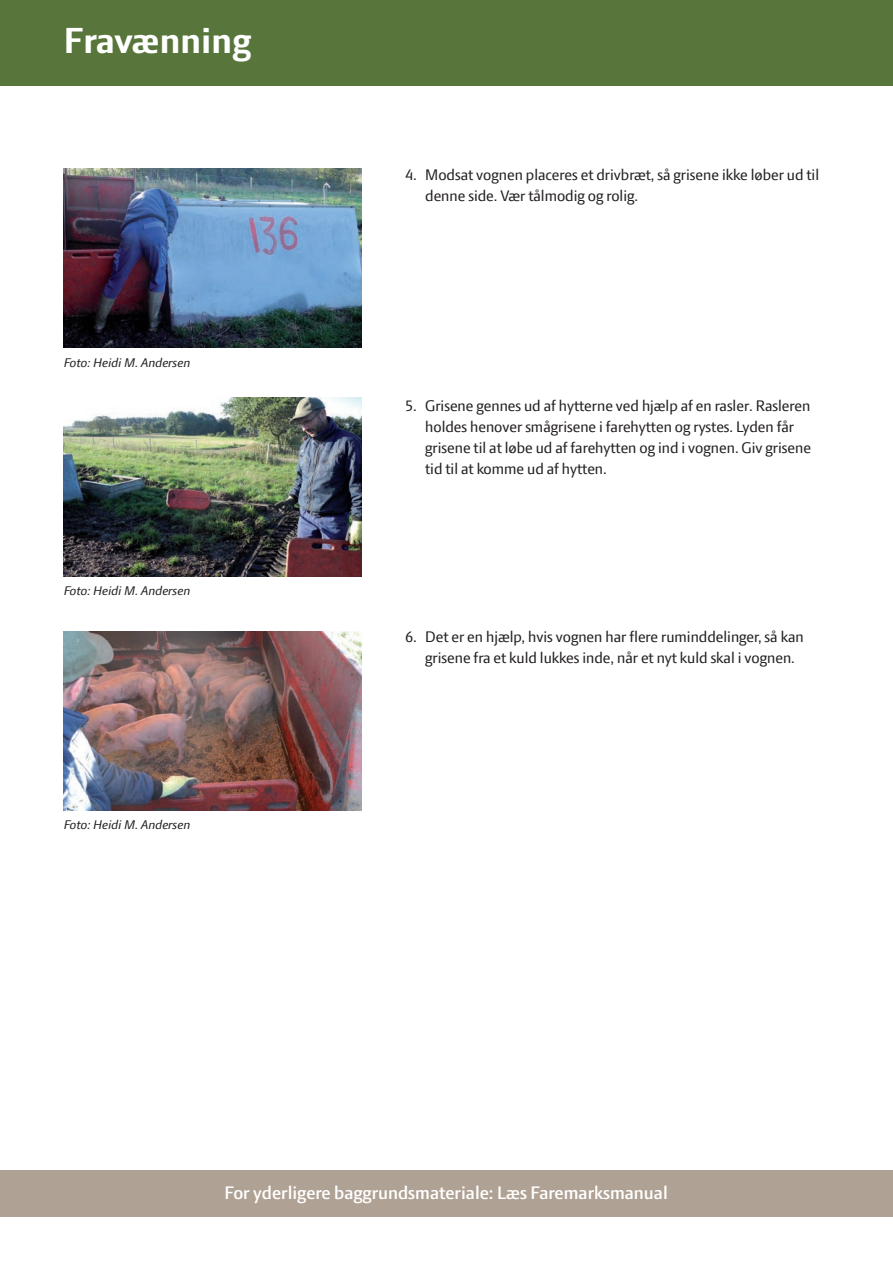
<style>
.page{position:relative;width:893px;height:1263px;background:#fff}
.page>*{position:absolute;margin:0;border:0;box-sizing:border-box;transform-origin:0 0}
.Rubrik{font:700 39px "LF Press Sans";color:#fff}
.Opgave{font:600 19.5px "LF Press Sans";color:#fff}
.brødtekst{font:16.5px/21px "LF Press Sans";color:#231f20}
.Billedtekst{font:italic 13.5px "LF Press Sans";color:#231f20}
</style>
<div class="page">
<div style="left:0;top:1170px;width:893px;height:47px;background:#afa193"></div>
<div style="left:0;top:0;width:893px;height:85px;background:#58763b"></div>
<img style="left:64px;top:398px;width:297px;height:178px">
<img style="left:64px;top:169px;width:297px;height:179px">
<img style="left:64px;top:632px;width:297px;height:178px">
<p class="Rubrik" style="left:64px;top:18px;width:189px">Fravænning</p>
<p class="Billedtekst" style="left:64px;top:355px;width:128px">Foto: Heidi M. Andersen</p>
<p class="Billedtekst" style="left:64px;top:583px;width:128px">Foto: Heidi M. Andersen</p>
<p class="Billedtekst" style="left:64px;top:817px;width:128px">Foto: Heidi M. Andersen</p>
<p class="brødtekst" style="left:425px;top:164px;width:395px;text-indent:-20px">4. Modsat vognen placeres et drivbræt, så grisene ikke løber ud til denne side. Vær tålmodig og rolig.</p>
<p class="brødtekst" style="left:425px;top:395px;width:387px;text-indent:-20px">5. Grisene gennes ud af hytterne ved hjælp af en rasler. Rasleren holdes henover smågrisene i farehytten og rystes. Lyden får grisene til at løbe ud af farehytten og ind i vognen. Giv grisene tid til at komme ud af hytten.</p>
<p class="brødtekst" style="left:425px;top:626px;width:380px;text-indent:-20px">6. Det er en hjælp, hvis vognen har flere ruminddelinger, så kan grisene fra et kuld lukkes inde, når et nyt kuld skal i vognen.</p>
<p class="Opgave" style="left:225px;top:1182px;width:445px">For yderligere baggrundsmateriale: Læs Faremarksmanual</p>
</div>
